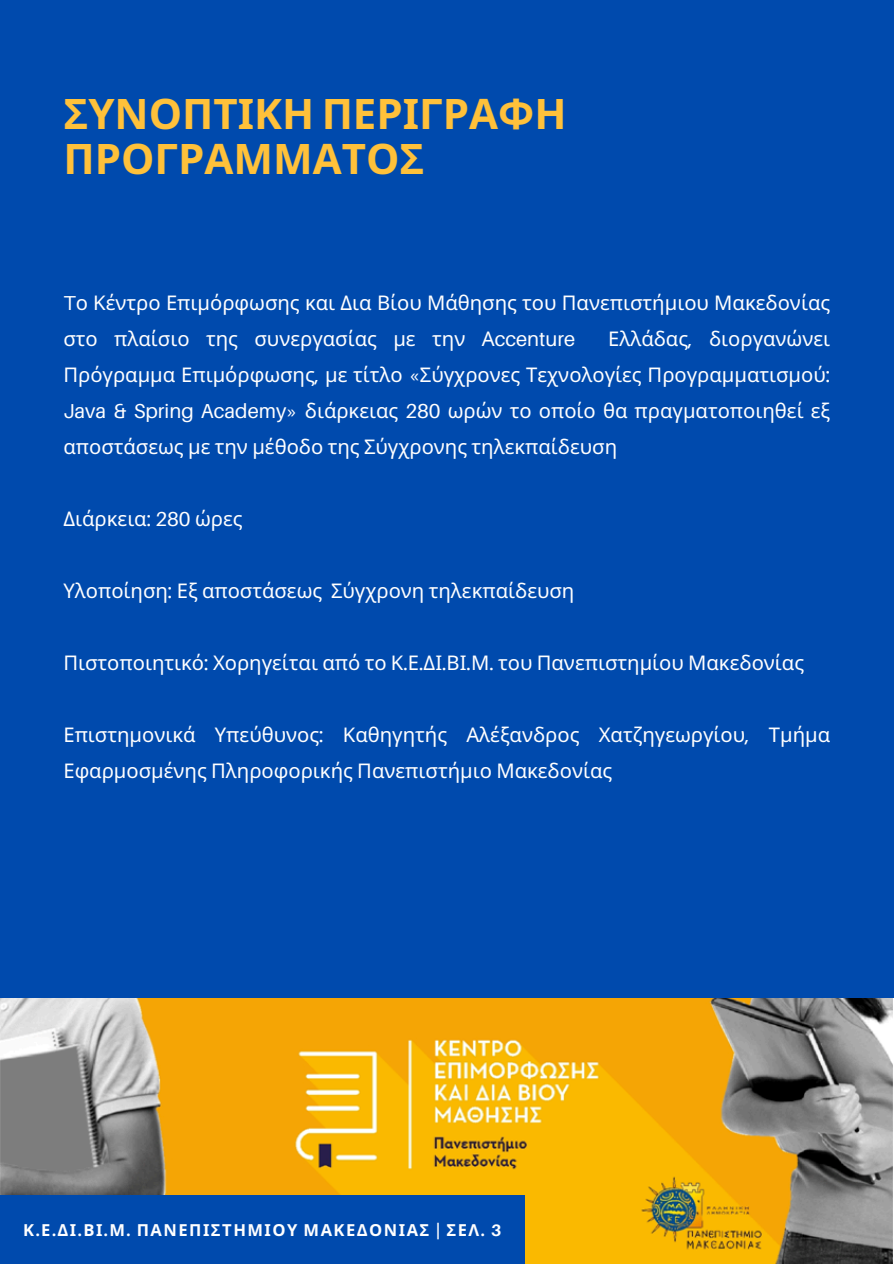
<style>
.page{position:relative;width:894px;height:1264px;background:#fff}
.page>*{position:absolute;margin:0;border:0;box-sizing:border-box;transform-origin:0 0}
.t1{font:700 42px/45px "Noto Sans";color:#ffc13a}
.t2{font:20.25px/36px "Noto Sans";color:#fff}
.t3{font:700 16.5px "Noto Sans";letter-spacing:.09em;color:#fff}
.s1{font-family:"Aileron"}
</style>
<div class="page">
<div style="left:0;top:0;width:893px;height:1263px;background:#004aad"></div>
<img style="left:0;top:998px;width:893px;height:265px">
<div style="left:0;top:1195px;width:524px;height:68px;background:#004aad"></div>
<h2 class="t1" style="left:63px;top:90px;width:504px">ΣΥΝΟΠΤΙΚΗ ΠΕΡΙΓΡΑΦΗ<br>ΠΡΟΓΡΑΜΜΑΤΟΣ</h2>
<h2 class="t2" style="left:63px;top:284px;width:768px"><span class="s1">T</span>ο Κέντρο Επιμόρφωσης και Δια Βίου Μάθησης του Πανεπιστήμιου Μακεδονίας στο πλαίσιο της συνεργασίας με την Α<span class="s1">ccenture</span></h2>
<h2 class="t2" style="left:63px;top:320px;width:768px;text-align:justify;text-indent:544px">Ελλάδας<span class="s1">,</span> διοργανώνει Πρόγραμμα Επιμόρφωσης<span class="s1">,</span> με τίτλο <span class="s1">«</span>Σύγχρονες Τεχνολογίες Προγραμματισμού<span class="s1">:<br>Java &amp; Spring Academy»</span> διάρκειας <span class="s1">280</span> ωρών το οποίο θα πραγματοποιηθεί εξ αποστάσεως με την μέθοδο της Σύγχρονης τηλεκπαίδευση</h2>
<h2 class="t2" style="left:63px;top:500px;width:181px">Διάρκεια<span class="s1">: 280</span> ώρες</h2>
<h2 class="t2" style="left:63px;top:572px;width:512px">Υλοποίηση<span class="s1">:</span> Εξ αποστάσεως Σύγχρονη τηλεκπαίδευση</h2>
<p class="t2" style="left:63px;top:644px;width:742px">Πιστοποιητικό<span class="s1">:</span> Χορηγείται από το Κ<span class="s1">.</span>Ε<span class="s1">.</span>ΔΙ<span class="s1">.</span>ΒΙ<span class="s1">.</span>Μ<span class="s1">.</span> του Πανεπιστημίου Μακεδονίας</p>
<p class="t2" style="left:63px;top:716px;width:768px">Επιστημονικά Υπεύθυνος<span class="s1">:</span> Καθηγητής Αλέξανδρος Χατζηγεωργίου<span class="s1">,</span> Τμήμα<br>Εφαρμοσμένης Πληροφορικής Πανεπιστήμιο Μακεδονίας</p>
<h2 class="t3" style="left:23px;top:1218px;width:479px">Κ<span class="s1">.</span>Ε<span class="s1">.</span>ΔΙ<span class="s1">.</span>ΒΙ<span class="s1">.</span>Μ<span class="s1">.</span> ΠΑΝΕΠΙΣΤΗΜΙΟΥ ΜΑΚΕΔΟΝΙΑΣ <span class="s1">|</span> ΣΕΛ<span class="s1">. 3</span></h2>
</div>
